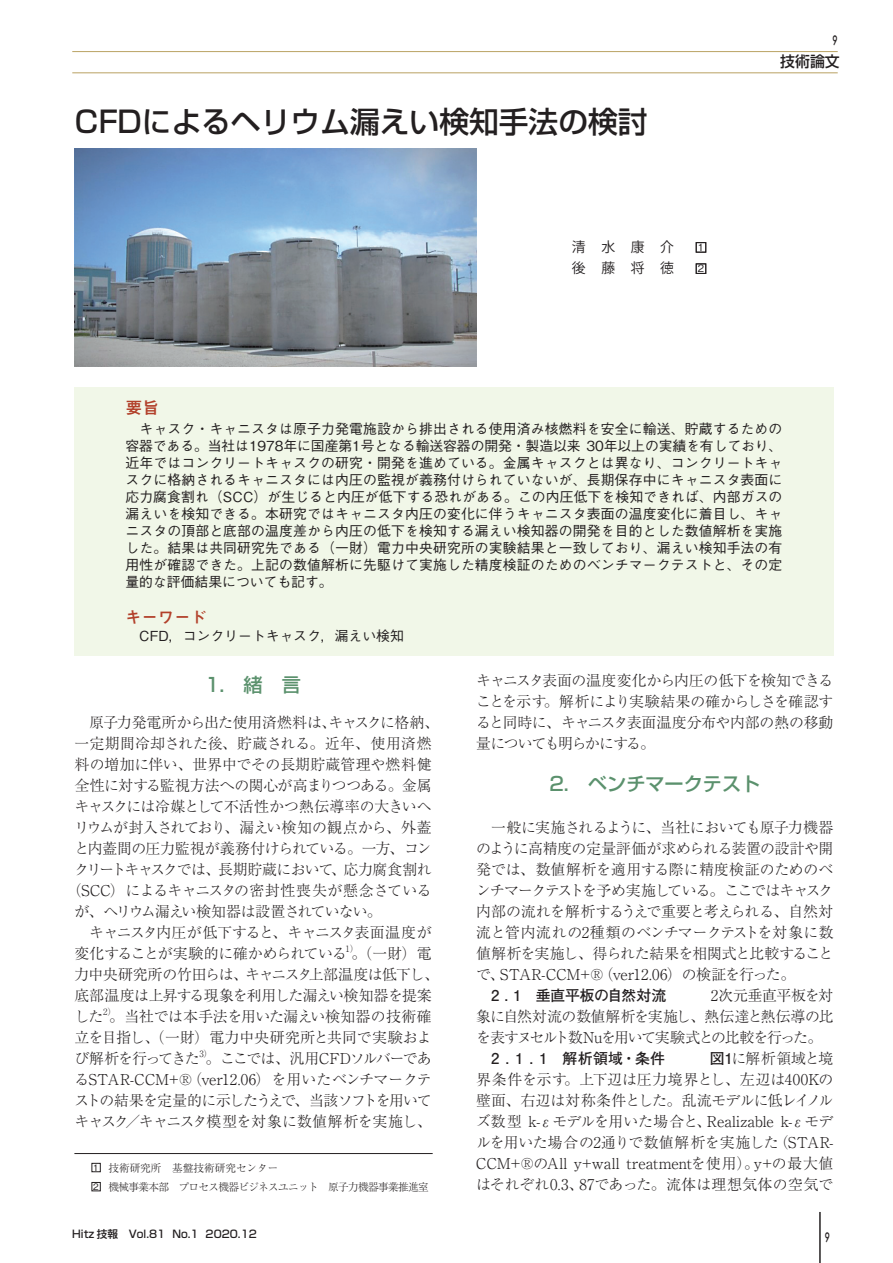
<style>
.page{position:relative;width:893px;height:1263px;background:#fff}
.page>*{position:absolute;margin:0;border:0;box-sizing:border-box;transform-origin:0 0}
.t1{font:29.7px "Shin Go Pr 5 Medium 90 pv RKSJ H";color:#231f20}
.t2{font:19.2px "Shin Go Pro Medium 90 pv RKSJ H";color:#5b916d}
.t3{font:16.95px "Mi Go MB1 Std De Bold 90 pv RKSJ H";color:#b2402a}
.t4{font:15.9px "Mi Go MB1 Std De Bold 90 pv RKSJ H";letter-spacing:.025em;color:#b2402a}
.t5{font:14.85px/21px "Ryumin Pr 5 Light 90 pv RKSJ H";letter-spacing:-.03em;color:#231f20;text-align:justify}
.t6{font:14.85px/21px "Ryumin Pr 5 Light 90 pv RKSJ H";letter-spacing:-.05em;color:#231f20}
.t7{font:14.85px/21px "Ryumin Pr 5 Light 90 pv RKSJ H";letter-spacing:-.075em;color:#231f20}
.t8{font:14.85px "Ryumin Pr 5 Light 90 pv RKSJ H";color:#231f20}
.t9{font:14.85px "Futo Go B101 Pr 6 Bold 90 pv RKSJ H";letter-spacing:-.005em;color:#231f20}
.t10{font:14.85px "Ryumin Pr 5 Light 90 pv RKSJ H";letter-spacing:-.01em;color:#231f20}
.t11{font:14.85px "Ryumin Pr 5 Light 90 pv RKSJ H";letter-spacing:.005em;color:#231f20}
.t12{font:14.85px "Ryumin Pr 5 Light 90 pv RKSJ H";letter-spacing:-.06em;color:#231f20}
.t13{font:14.85px "Shin Go Pro Medium 90 pv RKSJ H";color:#231f20}
.t14{font:13.8px/17px "Gothic BBB Pr 5 Medium 90 pv RKSJ H";color:#231f20;text-align:justify}
.t15{font:13.8px/21.3px "Koz Go Pr 6 N Regular 90 pv RKSJ H";letter-spacing:1.13em;color:#231f20}
.t16{font:500 12.75px "Futura";color:#231f20;scale:.65 1}
.t17{font:10.65px/19.2px "Ryumin Pr 5 Light 90 pv RKSJ H";letter-spacing:-.06em;color:#231f20}
.t18{font:10.65px "Shin Go Pro Medium 90 pv RKSJ H";color:#231f20}
.t19{font:10.05px/21.3px "Gothic BBB Pr 5 Medium 90 pv RKSJ H";color:#231f20}
.t20{font:8.85px "Gothic BBB Pr 5 Medium 90 pv RKSJ H";color:#231f20}
.t21{font:8.7px "Ryumin Pr 5 Light 90 pv RKSJ H";color:#231f20}
.s1{font-family:"Gothic BBB Pr 5 Medium 90 pv RKSJ H";font-size:8.85px}
.s2{font-family:"Ryumin Pr 5 Light 90 pv RKSJ H"}
</style>
<div class="page">
<hr style="left:819px;top:1212px;width:2px;height:51px;background:#231f20">
<hr style="left:72px;top:51px;width:766px;height:1px;background:#bea86d">
<hr style="left:72px;top:72px;width:766px;height:1px;background:#bea86d">
<div style="left:74px;top:387px;width:759px;height:268px;background:#f1f7e8"></div>
<div style="left:696px;top:242px;width:10px;height:10px;border:1px solid #231f20"></div>
<div style="left:696px;top:264px;width:10px;height:10px;border:1px solid #231f20"></div>
<hr style="left:74px;top:1153px;width:359px;height:1px;background:#231f20">
<div style="left:92px;top:1182px;width:9px;height:9px;border:1px solid #231f20"></div>
<div style="left:92px;top:1163px;width:9px;height:9px;border:1px solid #231f20"></div>
<img style="left:74px;top:148px;width:402px;height:218px">
<p class="t16" style="left:833px;top:32px;width:9px">9</p>
<h1 class="t1" style="left:74px;top:110px;width:575px">CFDによるヘリウム漏えい検知手法の検討</h1>
<p class="t15" style="left:572px;top:238px;width:104px">清水康介後藤将徳</p>
<p class="t19" style="left:698px;top:238px;width:8px">1<br>2</p>
<p class="t13" style="left:780px;top:56px;width:61px">技術論文</p>
<p class="t3" style="left:125px;top:402px;width:36px">要旨</p>
<p class="t14" style="left:125px;top:422px;width:658px">　キャスク・キャニスタは原子力発電施設から排出される使用済み核燃料を安全に輸送、貯蔵するための容器である。当社は1978年に国産第1号となる輸送容器の開発・製造以来 30年以上の実績を有しており、近年ではコンクリートキャスクの研究・開発を進めている。金属キャスクとは異なり、コンクリートキャスクに格納されるキャニスタには内圧の監視が義務付けられていないが、長期保存中にキャニスタ表面に応力腐食割れ（SCC）が生じると内圧が低下する恐れがある。この内圧低下を検知できれば、内部ガスの漏えいを検知できる。本研究ではキャニスタ内圧の変化に伴うキャニスタ表面の温度変化に着目し、キャニスタの頂部と底部の温度差から内圧の低下を検知する漏えい検知器の開発を目的とした数値解析を実施した。結果は共同研究先である（一財）電力中央研究所の実験結果と一致しており、漏えい検知手法の有用性が確認できた。上記の数値解析に先駆けて実施した精度検証のためのベンチマークテストと、その定量的な評価結果についても記す。</p>
<p class="t4" style="left:125px;top:611px;width:83px">キーワード</p>
<p class="t14" style="left:125px;top:629px;width:280px">　CFD，コンクリートキャスク，漏えい検知</p>
<p class="t2" style="left:205px;top:678px;width:98px">1.　緒　言</p>
<p class="t5" style="left:74px;top:714px;width:366px">　原子力発電所から出た使用済燃料は、キャスクに格納、</p>
<p class="t11" style="left:74px;top:738px;width:359px">一定期間冷却された後、貯蔵される。近年、使用済燃</p>
<p class="t8" style="left:74px;top:759px;width:359px">料の増加に伴い、世界中でその長期貯蔵管理や燃料健</p>
<p class="t5" style="left:74px;top:777px;width:359px">全性に対する監視方法への関心が高まりつつある。金属</p>
<p class="t10" style="left:74px;top:801px;width:359px">キャスクには冷媒として不活性かつ熱伝導率の大きいヘ</p>
<p class="t5" style="left:74px;top:819px;width:359px">リウムが封入されており、漏えい検知の観点から、外蓋</p>
<p class="t5" style="left:74px;top:840px;width:359px">と内蓋間の圧力監視が義務付けられている。一方、コン</p>
<p class="t5" style="left:74px;top:861px;width:359px">クリートキャスクでは、長期貯蔵において、応力腐食割れ</p>
<p class="t8" style="left:67px;top:885px;width:366px">（SCC）によるキャニスタの密封性喪失が懸念さている</p>
<p class="t12" style="left:74px;top:906px;width:309px">が、ヘリウム漏えい検知器は設置されていない。</p>
<p class="t5" style="left:74px;top:924px;width:359px">　キャニスタ内圧が低下すると、キャニスタ表面温度が</p>
<p class="t5" style="left:74px;top:945px;width:359px">変化することが実験的に確かめられている。（一財）電</p>
<p class="t21" style="left:346px;top:945px;width:14px">1）</p>
<p class="t5" style="left:74px;top:966px;width:366px;text-align:left">力中央研究所の竹田らは、キャニスタ上部温度は低下し、底部温度は上昇する現象を利用した漏えい検知器を提案した。当社では本手法を用いた漏えい検知器の技術確</p>
<p class="t21" style="left:103px;top:1008px;width:14px">2）</p>
<p class="t6" style="left:74px;top:1029px;width:359px">立を目指し、（一財）電力中央研究所と共同で実験および解析を行ってきた。ここでは、汎用CFDソルバーであ</p>
<p class="t21" style="left:199px;top:1050px;width:14px">3）</p>
<p class="t5" style="left:74px;top:1071px;width:359px">るSTAR-CCM+®（ver12.06）を用いたベンチマークテストの結果を定量的に示したうえで、当該ソフトを用いてキャスク／キャニスタ模型を対象に数値解析を実施し、</p>
<p class="t17" style="left:93px;top:1159px;width:337px;text-indent:15px">技術研究所　基盤技術研究センター<br><span class="s1">2</span> 機械事業本部　プロセス機器ビジネスユニット　原子力機器事業推進室</p>
<p class="t20" style="left:93px;top:1164px;width:7px">1</p>
<p class="t5" style="left:476px;top:672px;width:359px">キャニスタ表面の温度変化から内圧の低下を検知できることを示す。解析により実験結果の確からしさを確認すると同時に、キャニスタ表面温度分布や内部の熱の移動量についても明らかにする。</p>
<p class="t2" style="left:549px;top:777px;width:212px">2.　ベンチマークテスト</p>
<p class="t5" style="left:476px;top:819px;width:359px">　一般に実施されるように、当社においても原子力機器のように高精度の定量評価が求められる装置の設計や開発では、数値解析を適用する際に精度検証のためのベンチマークテストを予め実施している。ここではキャスク内部の流れを解析するうえで重要と考えられる、自然対流と管内流れの2種類のベンチマークテストを対象に数値解析を実施し、得られた結果を相関式と比較することで、STAR-CCM+®（ver12.06）の検証を行った。</p>
<p class="t9" style="left:491px;top:990px;width:344px">2 . 1　垂直平板の自然対流<span class="s2">　　　2次元垂直平板を対</span></p>
<p class="t7" style="left:476px;top:1008px;width:359px">象に自然対流の数値解析を実施し、熱伝達と熱伝導の比を表すヌセルト数Nuを用いて実験式との比較を行った。</p>
<p class="t9" style="left:491px;top:1053px;width:344px">2 . 1 . 1　解析領域・条件<span class="s2">　　　</span>図1<span class="s2">に解析領域と境</span></p>
<p class="t5" style="left:476px;top:1071px;width:359px">界条件を示す。上下辺は圧力境界とし、左辺は400Kの壁面、右辺は対称条件とした。乱流モデルに低レイノルズ数型 k-εモデルを用いた場合と、Realizable k-εモデルを用いた場合の2通りで数値解析を実施した（STAR-CCM+®のAll y+wall treatmentを使用）。y+の最大値はそれぞれ0.3、87であった。流体は理想気体の空気で</p>
<p class="t18" style="left:72px;top:1230px;width:186px">Hitz 技報　Vol.81 No.1 2020.12</p>
<p class="t16" style="left:825px;top:1229px;width:9px">9</p>
</div>
